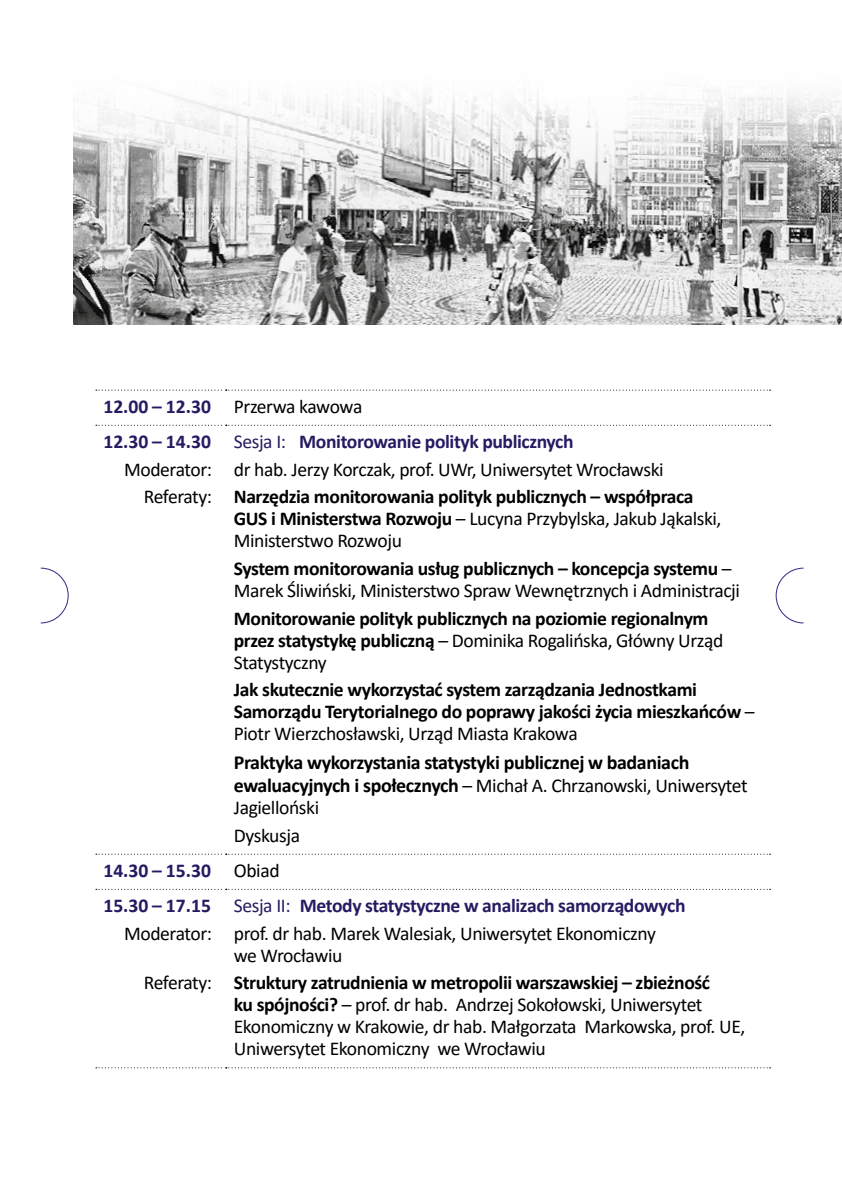
<style>
.page{position:relative;width:842px;height:1191px;background:#fff}
.page>*{position:absolute;margin:0;border:0;box-sizing:border-box;transform-origin:0 0}
.paneliści{font:700 20px "Calibri";letter-spacing:-.02em;color:#000}
.paneliści-2{font:700 19.6px/22px "Calibri";letter-spacing:-.02em;color:#000}
.paneliści-3{font:19.6px/22px "Calibri";letter-spacing:-.02em;color:#000}
.body{font:19.6px/22px "Calibri";letter-spacing:-.02em;color:#000}
.body-2{font:700 19.6px "Calibri";letter-spacing:-.02em;color:#261b62}
.body_bold{font:700 19.6px "Calibri";color:#261b62}
.mede_pane_refe{font:19.6px "Calibri";letter-spacing:-.03em;color:#000}
.s1{font-weight:400}
.s2{font-weight:700}
.s3{font-weight:700;font-size:20px}
</style>
<div class="page">
<img style="left:73px;top:90px;width:769px;height:235px">
<svg style="left:96px;top:389px;width:675px;height:1px"></svg>
<svg style="left:96px;top:425px;width:675px;height:1px"></svg>
<svg style="left:96px;top:853px;width:675px;height:1px"></svg>
<svg style="left:96px;top:888px;width:675px;height:1px"></svg>
<svg style="left:96px;top:1067px;width:675px;height:1px"></svg>
<svg style="left:40px;top:567px;width:29px;height:57px"></svg>
<svg style="left:775px;top:567px;width:29px;height:57px"></svg>
<p class="body_bold" style="left:103px;top:392px;width:109px">12.00 – 12.30</p>
<p class="body" style="left:234px;top:395px;width:130px">Przerwa kawowa</p>
<p class="body_bold" style="left:103px;top:427px;width:109px">12.30 – 14.30</p>
<p class="mede_pane_refe" style="left:124px;top:455px;width:90px">Moderator:</p>
<p class="mede_pane_refe" style="left:144px;top:483px;width:70px">Referaty:</p>
<p class="body-2" style="left:234px;top:427px;width:341px"><span class="s1">Sesja I:</span> Monitorowanie polityk publicznych</p>
<p class="body" style="left:234px;top:457px;width:431px">dr hab. Jerzy Korczak, prof. UWr, Uniwersytet Wrocławski</p>
<p class="paneliści-2" style="left:234px;top:485px;width:489px">Narzędzia monitorowania polityk publicznych – współpraca<br>GUS i Ministerstwa Rozwoju <span class="s1">– Lucyna Przybylska, Jakub Jąkalski,<br>Ministerstwo Rozwoju</span></p>
<p class="paneliści-3" style="left:234px;top:557px;width:508px"><span class="s2">System monitorowania usług publicznych – koncepcja systemu</span> –<br>Marek Śliwiński, Ministerstwo Spraw Wewnętrznych i Administracji</p>
<p class="paneliści-2" style="left:234px;top:606px;width:491px">Monitorowanie polityk publicznych na poziomie regionalnym przez statystykę publiczną <span class="s1">– Dominika Rogalińska, Główny Urząd<br>Statystyczny</span></p>
<p class="paneliści-2" style="left:234px;top:678px;width:522px">Jak skutecznie wykorzystać system zarządzania Jednostkami<br>Samorządu Terytorialnego do poprawy jakości życia mieszkańców <span class="s1">–<br>Piotr Wierzchosławski, Urząd Miasta Krakowa</span></p>
<p class="paneliści" style="left:234px;top:748px;width:457px">Praktyka wykorzystania statystyki publicznej w badaniach</p>
<p class="paneliści-3" style="left:234px;top:774px;width:515px"><span class="s3">ewaluacyjnych i społecznych</span> – Michał A. Chrzanowski, Uniwersytet<br>Jagielloński</p>
<p class="body" style="left:234px;top:823px;width:68px">Dyskusja</p>
<p class="body_bold" style="left:103px;top:856px;width:109px">14.30 – 15.30</p>
<p class="body" style="left:234px;top:858px;width:47px">Obiad</p>
<p class="body_bold" style="left:103px;top:891px;width:109px">15.30 – 17.15</p>
<p class="mede_pane_refe" style="left:124px;top:919px;width:90px">Moderator:</p>
<p class="mede_pane_refe" style="left:144px;top:969px;width:70px">Referaty:</p>
<p class="body-2" style="left:234px;top:891px;width:453px"><span class="s1">Sesja II:</span> Metody statystyczne w analizach samorządowych</p>
<p class="body" style="left:234px;top:921px;width:424px">prof. dr hab. Marek Walesiak, Uniwersytet Ekonomiczny we Wrocławiu</p>
<p class="paneliści-3" style="left:234px;top:971px;width:513px"><span class="s2">Struktury zatrudnienia w metropolii warszawskiej – zbieżność<br>ku spójności?</span> – prof. dr hab. Andrzej Sokołowski, Uniwersytet Ekonomiczny w Krakowie, dr hab. Małgorzata Markowska, prof. UE, Uniwersytet Ekonomiczny we Wrocławiu</p>
</div>
